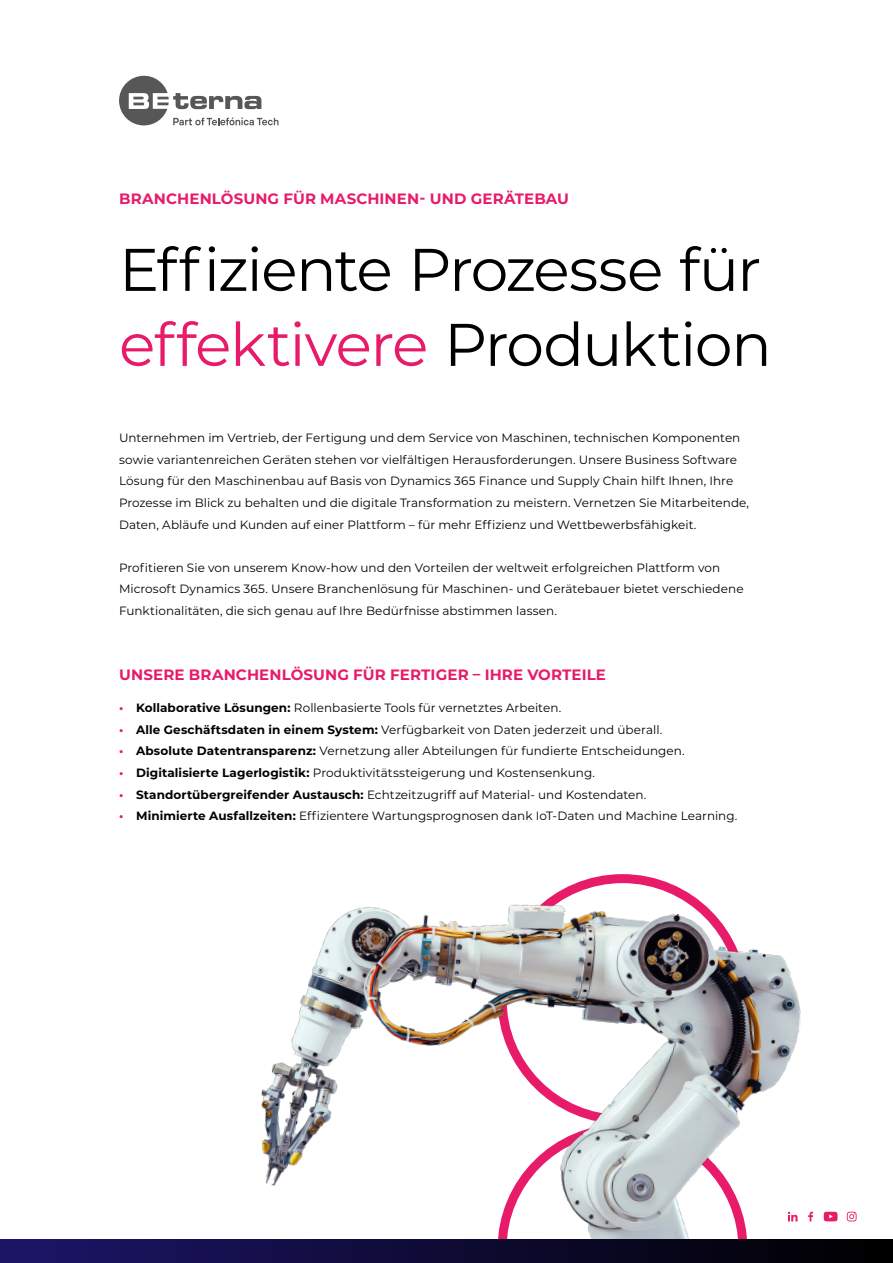
<style>
.page{position:relative;width:893px;height:1263px;background:#fff}
.page>*{position:absolute;margin:0;border:0;box-sizing:border-box;transform-origin:0 0}
.t1{font:60px/75px "Montserrat";letter-spacing:-.025em;color:#000}
.t2{font:700 15px "Montserrat";letter-spacing:.01em;color:#e71b6a}
.t3{font:12px/21.6px "Montserrat";letter-spacing:.005em;color:#000}
.s1{color:#e71b6a}
.s2{font-weight:700;color:#e71b6a}
.s3{font-weight:700}
</style>
<div class="page">
<img style="left:249px;top:874px;width:561px;height:366px">
<svg style="left:119px;top:76px;width:160px;height:49px"></svg>
<div style="left:0;top:1240px;width:893px;height:23px;background:linear-gradient(to right,#1c1569,#000)"></div>
<svg style="left:788px;top:1212px;width:9px;height:9px"></svg>
<svg style="left:808px;top:1212px;width:5px;height:9px"></svg>
<svg style="left:847px;top:1212px;width:9px;height:9px"></svg>
<svg style="left:824px;top:1212px;width:13px;height:9px"></svg>
<p class="t2" style="left:119px;top:188px;width:451px">BRANCHENLÖSUNG FÜR MASCHINEN- UND GERÄTEBAU</p>
<h1 class="t1" style="left:119px;top:230px;width:654px">Effiziente Prozesse für <span class="s1">effektivere</span> Produktion</h1>
<p class="t3" style="left:119px;top:427px;width:632px">Unternehmen im Vertrieb, der Fertigung und dem Service von Maschinen, technischen Komponenten sowie variantenreichen Geräten stehen vor vielfältigen Herausforderungen. Unsere Business Software Lösung für den Maschinenbau auf Basis von Dynamics 365 Finance und Supply Chain hilft Ihnen, Ihre Prozesse im Blick zu behalten und die digitale Transformation zu meistern. Vernetzen Sie Mitarbeitende, Daten, Abläufe und Kunden auf einer Plattform – für mehr Effizienz und Wettbewerbsfähigkeit.</p>
<p class="t3" style="left:119px;top:556px;width:626px">Profitieren Sie von unserem Know-how und den Vorteilen der weltweit erfolgreichen Plattform von<br>Microsoft Dynamics 365. Unsere Branchenlösung für Maschinen- und Gerätebauer bietet verschiedene<br>Funktionalitäten, die sich genau auf Ihre Bedürfnisse abstimmen lassen.</p>
<p class="t2" style="left:119px;top:663px;width:488px">UNSERE BRANCHENLÖSUNG FÜR FERTIGER – IHRE VORTEILE</p>
<p class="t3" style="left:119px;top:697px;width:444px"><span class="s2">•</span> <span class="s3">Kollaborative Lösungen:</span> Rollenbasierte Tools für vernetztes Arbeiten.</p>
<p class="t3" style="left:119px;top:718px;width:545px"><span class="s2">•</span> <span class="s3">Alle Geschäftsdaten in einem System:</span> Verfügbarkeit von Daten jederzeit und überall.</p>
<p class="t3" style="left:119px;top:740px;width:567px"><span class="s2">•</span> <span class="s3">Absolute Datentransparenz:</span> Vernetzung aller Abteilungen für fundierte Entscheidungen.</p>
<p class="t3" style="left:119px;top:761px;width:477px"><span class="s2">•</span> <span class="s3">Digitalisierte Lagerlogistik:</span> Produktivitätssteigerung und Kostensenkung.</p>
<p class="t3" style="left:119px;top:783px;width:529px"><span class="s2">•</span> <span class="s3">Standortübergreifender Austausch:</span> Echtzeitzugriff auf Material- und Kostendaten.</p>
<p class="t3" style="left:119px;top:805px;width:620px"><span class="s2">•</span> <span class="s3">Minimierte Ausfallzeiten:</span> Effizientere Wartungsprognosen dank IoT-Daten und Machine Learning.</p>
</div>
